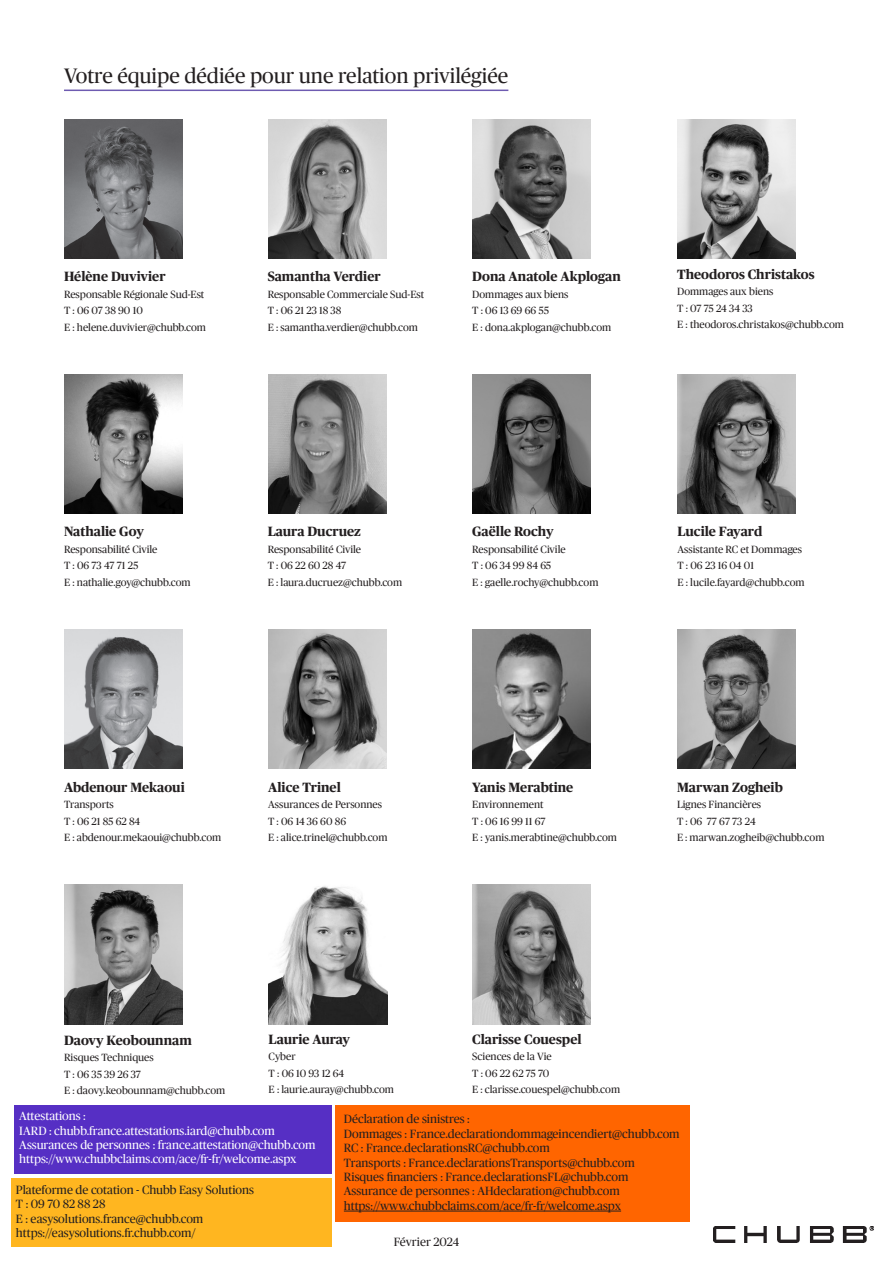
<style>
.page{position:relative;width:893px;height:1263px;background:#fff}
.page>*{position:absolute;margin:0;border:0;box-sizing:border-box;transform-origin:0 0}
.Headings_Violet_Rule{font:21px "Chubb Publico Office";color:#231f20}
.Section_Sub-Header{font:700 13.5px "Chubb Publico Office";color:#231f20}
.t1{font:12px "Chubb Publico Office";color:#231f20}
.t2{font:12px "Chubb Publico Office";color:#fff}
.Section_Sub-Header-2{font:10.5px "Chubb Publico Office";color:#231f20}
</style>
<div class="page">
<img style="left:64px;top:119px;width:118px;height:139px">
<img style="left:713px;top:1226px;width:160px;height:16px">
<hr style="left:64px;top:90px;width:444px;height:1px;background:#6e5bb1">
<img style="left:64px;top:629px;width:118px;height:140px">
<img style="left:472px;top:629px;width:119px;height:140px">
<img style="left:64px;top:374px;width:118px;height:140px">
<img style="left:268px;top:374px;width:119px;height:140px">
<img style="left:472px;top:374px;width:119px;height:140px">
<img style="left:677px;top:629px;width:119px;height:140px">
<img style="left:472px;top:119px;width:119px;height:139px">
<img style="left:677px;top:119px;width:119px;height:139px">
<img style="left:677px;top:374px;width:119px;height:140px">
<img style="left:472px;top:885px;width:119px;height:139px">
<img style="left:64px;top:885px;width:118px;height:139px">
<img style="left:268px;top:629px;width:119px;height:140px">
<img style="left:269px;top:886px;width:118px;height:138px">
<img style="left:268px;top:119px;width:119px;height:139px">
<div style="left:336px;top:1105px;width:354px;height:116px;background:#ff6500"></div>
<hr style="left:344px;top:1211px;width:277px;height:1px;background:#231f20">
<div style="left:14px;top:1105px;width:317px;height:69px;background:#562fc4"></div>
<div style="left:11px;top:1178px;width:320px;height:68px;background:#ffb620"></div>
<p class="Headings_Violet_Rule" style="left:64px;top:61px;width:446px">Votre équipe dédiée pour une relation privilégiée</p>
<p class="Section_Sub-Header" style="left:64px;top:267px;width:103px">Hélène Duvivier</p>
<p class="Section_Sub-Header-2" style="left:64px;top:287px;width:142px">Responsable Régionale Sud-Est</p>
<p class="Section_Sub-Header-2" style="left:64px;top:303px;width:80px">T : 06 07 38 90 10</p>
<p class="Section_Sub-Header-2" style="left:64px;top:320px;width:144px">E : helene.duvivier@chubb.com</p>
<p class="Section_Sub-Header" style="left:268px;top:267px;width:115px">Samantha Verdier</p>
<p class="Section_Sub-Header-2" style="left:268px;top:287px;width:158px">Responsable Commerciale Sud-Est</p>
<p class="Section_Sub-Header-2" style="left:268px;top:303px;width:75px">T : 06 21 23 18 38</p>
<p class="Section_Sub-Header-2" style="left:268px;top:320px;width:152px">E : samantha.verdier@chubb.com</p>
<p class="Section_Sub-Header" style="left:472px;top:267px;width:150px">Dona Anatole Akplogan</p>
<p class="Section_Sub-Header-2" style="left:472px;top:287px;width:98px">Dommages aux biens</p>
<p class="Section_Sub-Header-2" style="left:472px;top:303px;width:78px">T : 06 13 69 66 55</p>
<p class="Section_Sub-Header-2" style="left:472px;top:320px;width:141px">E : dona.akplogan@chubb.com</p>
<p class="Section_Sub-Header" style="left:677px;top:264px;width:139px">Theodoros Christakos</p>
<p class="Section_Sub-Header-2" style="left:677px;top:284px;width:98px">Dommages aux biens</p>
<p class="Section_Sub-Header-2" style="left:677px;top:301px;width:77px">T : 07 75 24 34 33</p>
<p class="Section_Sub-Header-2" style="left:677px;top:317px;width:168px">E : theodoros.christakos@chubb.com</p>
<p class="Section_Sub-Header" style="left:64px;top:522px;width:81px">Nathalie Goy</p>
<p class="Section_Sub-Header-2" style="left:64px;top:542px;width:95px">Responsabilité Civile</p>
<p class="Section_Sub-Header-2" style="left:64px;top:558px;width:76px">T : 06 73 47 71 25</p>
<p class="Section_Sub-Header-2" style="left:64px;top:575px;width:128px">E : nathalie.goy@chubb.com</p>
<p class="Section_Sub-Header" style="left:268px;top:522px;width:95px">Laura Ducruez</p>
<p class="Section_Sub-Header-2" style="left:268px;top:542px;width:95px">Responsabilité Civile</p>
<p class="Section_Sub-Header-2" style="left:268px;top:558px;width:80px">T : 06 22 60 28 47</p>
<p class="Section_Sub-Header-2" style="left:268px;top:575px;width:136px">E : laura.ducruez@chubb.com</p>
<p class="Section_Sub-Header" style="left:472px;top:522px;width:83px">Gaëlle Rochy</p>
<p class="Section_Sub-Header-2" style="left:472px;top:542px;width:95px">Responsabilité Civile</p>
<p class="Section_Sub-Header-2" style="left:472px;top:558px;width:81px">T : 06 34 99 84 65</p>
<p class="Section_Sub-Header-2" style="left:472px;top:575px;width:128px">E : gaelle.rochy@chubb.com</p>
<p class="Section_Sub-Header" style="left:677px;top:522px;width:86px">Lucile Fayard</p>
<p class="Section_Sub-Header-2" style="left:677px;top:542px;width:126px">Assistante RC et Dommages</p>
<p class="Section_Sub-Header-2" style="left:677px;top:558px;width:78px">T : 06 23 16 04 01</p>
<p class="Section_Sub-Header-2" style="left:677px;top:575px;width:129px">E : lucile.fayard@chubb.com</p>
<p class="Section_Sub-Header" style="left:64px;top:777px;width:122px">Abdenour Mekaoui</p>
<p class="Section_Sub-Header-2" style="left:64px;top:797px;width:51px">Transports</p>
<p class="Section_Sub-Header-2" style="left:64px;top:813px;width:78px">T : 06 21 85 62 84</p>
<p class="Section_Sub-Header-2" style="left:64px;top:830px;width:159px">E : abdenour.mekaoui@chubb.com</p>
<p class="Section_Sub-Header" style="left:268px;top:777px;width:74px">Alice Trinel</p>
<p class="Section_Sub-Header-2" style="left:268px;top:797px;width:116px">Assurances de Personnes</p>
<p class="Section_Sub-Header-2" style="left:268px;top:813px;width:80px">T : 06 14 36 60 86</p>
<p class="Section_Sub-Header-2" style="left:268px;top:830px;width:121px">E : alice.trinel@chubb.com</p>
<p class="Section_Sub-Header" style="left:64px;top:1030px;width:129px">Daovy Keobounnam</p>
<p class="Section_Sub-Header-2" style="left:64px;top:1050px;width:91px">Risques Techniques</p>
<p class="Section_Sub-Header-2" style="left:64px;top:1067px;width:78px">T : 06 35 39 26 37</p>
<p class="Section_Sub-Header-2" style="left:64px;top:1083px;width:163px">E : daovy.keobounnam@chubb.com</p>
<p class="Section_Sub-Header" style="left:269px;top:1029px;width:83px">Laurie Auray</p>
<p class="Section_Sub-Header-2" style="left:269px;top:1049px;width:28px">Cyber</p>
<p class="Section_Sub-Header-2" style="left:269px;top:1065px;width:77px">T : 06 10 93 12 64</p>
<p class="Section_Sub-Header-2" style="left:269px;top:1082px;width:127px">E : laurie.auray@chubb.com</p>
<p class="Section_Sub-Header" style="left:472px;top:777px;width:103px">Yanis Merabtine</p>
<p class="Section_Sub-Header-2" style="left:472px;top:797px;width:73px">Environnement</p>
<p class="Section_Sub-Header-2" style="left:472px;top:813px;width:75px">T : 06 16 99 11 67</p>
<p class="Section_Sub-Header-2" style="left:472px;top:830px;width:146px">E : yanis.merabtine@chubb.com</p>
<p class="Section_Sub-Header" style="left:677px;top:777px;width:107px">Marwan Zogheib</p>
<p class="Section_Sub-Header-2" style="left:677px;top:797px;width:86px">Lignes Financières</p>
<p class="Section_Sub-Header-2" style="left:677px;top:813px;width:80px">T : 06 77 67 73 24</p>
<p class="Section_Sub-Header-2" style="left:677px;top:830px;width:149px">E : marwan.zogheib@chubb.com</p>
<p class="Section_Sub-Header" style="left:472px;top:1029px;width:111px">Clarisse Couespel</p>
<p class="Section_Sub-Header-2" style="left:472px;top:1049px;width:81px">Sciences de la Vie</p>
<p class="Section_Sub-Header-2" style="left:472px;top:1065px;width:79px">T : 06 22 62 75 70</p>
<p class="Section_Sub-Header-2" style="left:472px;top:1082px;width:149px">E : clarisse.couespel@chubb.com</p>
<p class="t2" style="left:19px;top:1107px;width:68px">Attestations :</p>
<p class="t2" style="left:19px;top:1122px;width:257px">IARD : chubb.france.attestations.iard@chubb.com</p>
<p class="t2" style="left:19px;top:1136px;width:298px">Assurances de personnes : france.attestation@chubb.com</p>
<p class="t2" style="left:19px;top:1151px;width:279px">https://www.chubbclaims.com/ace/fr-fr/welcome.aspx</p>
<p class="t1" style="left:16px;top:1181px;width:240px">Plateforme de cotation - Chubb Easy Solutions</p>
<p class="t1" style="left:16px;top:1196px;width:91px">T : 09 70 82 88 28</p>
<p class="t1" style="left:16px;top:1210px;width:189px">E : easysolutions.france@chubb.com</p>
<p class="t1" style="left:16px;top:1225px;width:182px">https://easysolutions.fr.chubb.com/</p>
<p class="t1" style="left:344px;top:1111px;width:128px">Déclaration de sinistres :</p>
<p class="t1" style="left:344px;top:1125px;width:337px">Dommages : France.declarationdommageincendiert@chubb.com</p>
<p class="t1" style="left:344px;top:1139px;width:208px">RC : France.declarationsRC@chubb.com</p>
<p class="t1" style="left:344px;top:1154px;width:293px">Transports : France.declarationsTransports@chubb.com</p>
<p class="t1" style="left:344px;top:1168px;width:286px">Risques financiers : France.declarationsFL@chubb.com</p>
<p class="t1" style="left:344px;top:1183px;width:278px">Assurance de personnes : AHdeclaration@chubb.com</p>
<p class="t1" style="left:344px;top:1197px;width:279px">https://www.chubbclaims.com/ace/fr-fr/welcome.aspx</p>
<p class="t1" style="left:394px;top:1233px;width:67px">Février 2024</p>
</div>
